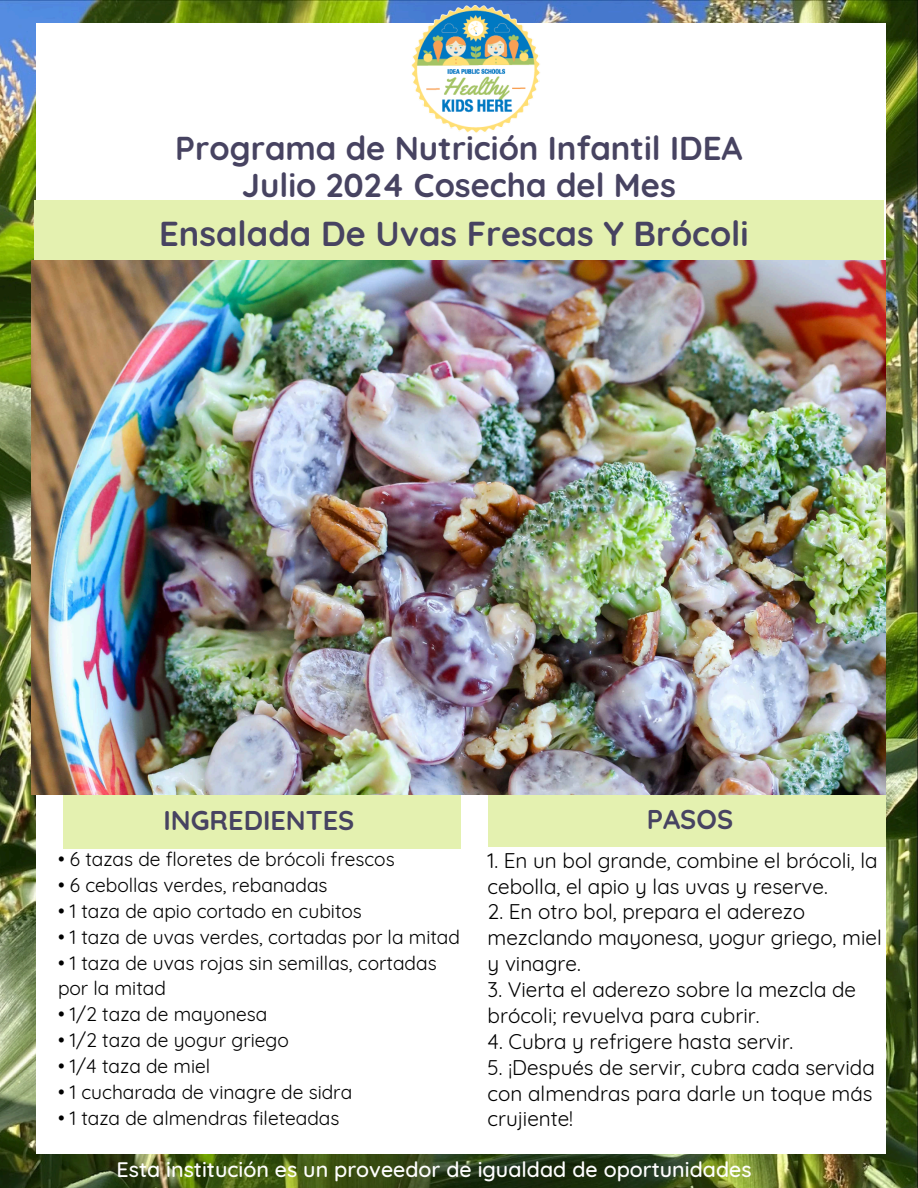
<style>
.page{position:relative;width:918px;height:1188px;background:#fff}
.page>*{position:absolute;margin:0;border:0;box-sizing:border-box;transform-origin:0 0}
.t1{font:700 34.5px "Quicksand";color:#474361}
.t2{font:700 33px/37.2px "Quicksand";color:#474361;text-align:center}
.t3{font:700 27px "Quicksand";color:#474361}
.t4{font:500 21.45px "Quicksand";color:#fff}
.t5{font:20.7px/25.8px "Quicksand";color:#000}
.t6{font:19.2px/25.8px "Quicksand";color:#000}
</style>
<div class="page">
<img style="left:0;top:0;width:918px;height:1188px">
<div style="left:36px;top:24px;width:849px;height:1130px;background:#fff"></div>
<img style="left:405px;top:0;width:143px;height:133px">
<div style="left:34px;top:200px;width:850px;height:65px;background:#e4f1b0"></div>
<div style="left:63px;top:795px;width:398px;height:54px;background:#e4f1b0"></div>
<div style="left:488px;top:793px;width:397px;height:53px;background:#e4f1b0"></div>
<img style="left:32px;top:260px;width:854px;height:535px">
<h1 class="t2" style="left:175px;top:129px;width:569px">Programa de Nutrición Infantil IDEA<br>Julio 2024 Cosecha del Mes</h1>
<h2 class="t1" style="left:159px;top:212px;width:591px">Ensalada De Uvas Frescas Y Brócoli</h2>
<h2 class="t3" style="left:164px;top:803px;width:192px">INGREDIENTES</h2>
<h1 class="t3" style="left:647px;top:802px;width:88px">PASOS</h1>
<p class="t6" style="left:58px;top:846px;width:338px">• 6 tazas de floretes de brócoli frescos</p>
<p class="t6" style="left:58px;top:872px;width:271px">• 6 cebollas verdes, rebanadas</p>
<p class="t6" style="left:58px;top:898px;width:305px">• 1 taza de apio cortado en cubitos</p>
<p class="t6" style="left:58px;top:924px;width:404px">• 1 taza de uvas verdes, cortadas por la mitad</p>
<p class="t6" style="left:58px;top:949px;width:380px">• 1 taza de uvas rojas sin semillas, cortadas por la mitad</p>
<p class="t6" style="left:58px;top:1001px;width:211px">• 1/2 taza de mayonesa</p>
<p class="t6" style="left:58px;top:1027px;width:232px">• 1/2 taza de yogur griego</p>
<p class="t6" style="left:58px;top:1053px;width:154px">• 1/4 taza de miel</p>
<p class="t6" style="left:58px;top:1079px;width:296px">• 1 cucharada de vinagre de sidra</p>
<h4 class="t6" style="left:58px;top:1105px;width:283px">• 1 taza de almendras fileteadas</h4>
<p class="t5" style="left:488px;top:847px;width:392px">1. En un bol grande, combine el brócoli, la cebolla, el apio y las uvas y reserve.</p>
<p class="t5" style="left:488px;top:899px;width:396px">2. En otro bol, prepara el aderezo mezclando mayonesa, yogur griego, miel y vinagre.</p>
<p class="t5" style="left:488px;top:976px;width:370px">3. Vierta el aderezo sobre la mezcla de brócoli; revuelva para cubrir.</p>
<p class="t5" style="left:488px;top:1028px;width:307px">4. Cubra y refrigere hasta servir.</p>
<p class="t5" style="left:488px;top:1054px;width:389px;text-align:justify">5. ¡Después de servir, cubra cada servida con almendras para darle un toque más crujiente!</p>
<p class="t4" style="left:117px;top:1155px;width:637px">Esta institución es un proveedor de igualdad de oportunidades</p>
</div>
